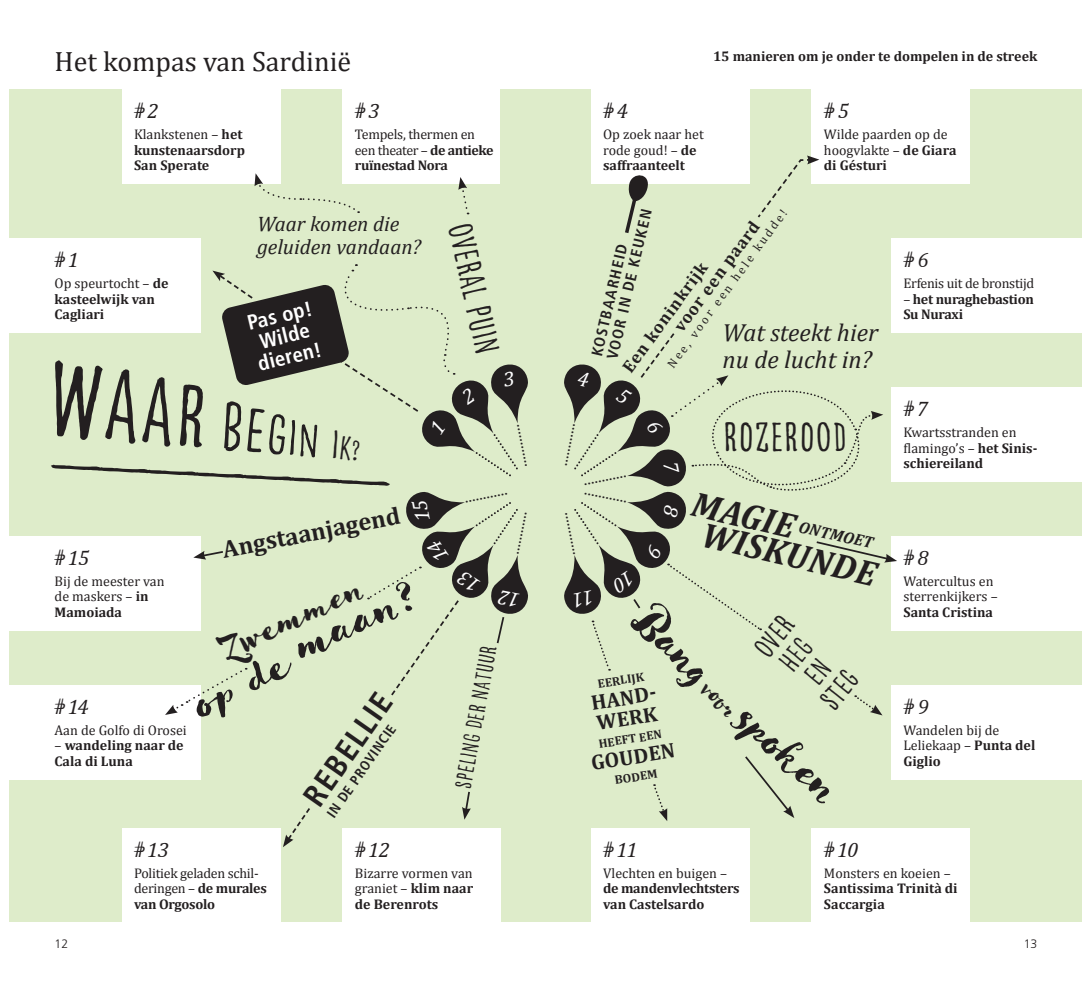
<style>
.page{position:relative;width:1092px;height:993px;background:#fff}
.page>*{position:absolute;margin:0;border:0;box-sizing:border-box;transform-origin:0 0}
.t1{font:113.75px "Goodlife Sans Condensed";color:#231f20}
.t2{font:78.75px "Goodlife Sans Condensed";color:#231f20;scale:2 1}
.t3{font:47.25px "Goodlife Brush";color:#231f20}
.t4{font:45.32px "Goodlife Brush";color:#231f20}
.t5{font:43.75px "Goodlife Sans Condensed";color:#231f20}
.t6{font:36.75px "Goodlife Sans Condensed";color:#231f20}
.t7{font:35.7px "Goodlife Brush";color:#231f20}
.t8{font:italic 700 35.35px "Cambria";color:#231f20}
.t9{font:31.5px/28px "Goodlife Sans Condensed";color:#231f20}
.t10{font:31.5px "DM Frutiger LT Pro 67 Bold Cn";color:#231f20}
.t11{font:28px "Cambria";color:#231f20}
.t12{font:italic 24.85px/26.8px "Cambria";color:#231f20}
.t13{font:24.5px "Goodlife Sans Condensed";color:#231f20}
.t14{font:700 24.5px "Cambria";color:#231f20}
.t15{font:italic 21px/22.8px "Cambria";color:#231f20}
.t16{font:21px/21px "DM Frutiger LT Pro 67 Bold Cn";color:#fff;text-align:center}
.t17{font:700 21px/21px "Cambria";color:#231f20}
.t18{font:700 17.5px/17.7px "Cambria";color:#231f20}
.t19{font:italic 700 16.28px "Cambria";color:#231f20}
.t20{font:15.4px/15.8px "DM Frutiger LT Pro 67 Bold Cn";color:#231f20}
.t21{font:14px/15.8px "Cambria";color:#231f20}
.t22{font:700 14px/15.8px "Cambria";color:#231f20}
.t23{font:14px/15.8px "Cambria";letter-spacing:-.02em;color:#231f20}
.t24{font:700 14px/15.8px "Cambria";letter-spacing:-.02em;color:#231f20}
.t25{font:14px "DM Frutiger LT Pro 67 Bold Cn";color:#231f20}
.t26{font:12.25px "Cambria";color:#231f20}
.t27{font:700 12.25px "Cambria";color:#231f20}
.t28{font:300 12.25px "DM Frutiger LT Pro 45";color:#231f20}
.s1{font-weight:400}
.s2{font-weight:700}
.s3{font-size:105px}
.s4{font-size:98px}
.s5{font-size:92.75px}
.s6{font-size:73.5px}
.s7{font-size:66.5px}
.s8{font-size:59.5px}
.s9{font-size:52.5px}
.s10{font-size:49px}
.s11{font-size:42px}
.s12{font-size:35px}
.s13{font-size:29.75px}
.s14{font-size:35.35px}
.s15{font-size:24.5px}
</style>
<div class="page">
<div style="left:10px;top:89px;width:1071px;height:832px;background:#deecca"></div>
<div style="left:122px;top:827px;width:158px;height:94px;background:#fff"></div>
<div style="left:10px;top:238px;width:191px;height:94px;background:#fff"></div>
<div style="left:10px;top:536px;width:191px;height:94px;background:#fff"></div>
<div style="left:10px;top:685px;width:191px;height:94px;background:#fff"></div>
<div style="left:342px;top:827px;width:159px;height:95px;background:#fff"></div>
<div style="left:811px;top:827px;width:159px;height:95px;background:#fff"></div>
<div style="left:890px;top:685px;width:191px;height:94px;background:#fff"></div>
<div style="left:890px;top:536px;width:191px;height:94px;background:#fff"></div>
<div style="left:890px;top:387px;width:191px;height:94px;background:#fff"></div>
<div style="left:890px;top:238px;width:191px;height:94px;background:#fff"></div>
<div style="left:811px;top:89px;width:159px;height:95px;background:#fff"></div>
<div style="left:590px;top:89px;width:159px;height:95px;background:#fff"></div>
<div style="left:342px;top:89px;width:158px;height:95px;background:#fff"></div>
<div style="left:122px;top:89px;width:158px;height:95px;background:#fff"></div>
<div style="left:590px;top:827px;width:159px;height:95px;background:#fff"></div>
<svg style="left:458px;top:177px;width:10px;height:37px"></svg>
<svg style="left:193px;top:551px;width:30px;height:8px"></svg>
<svg style="left:283px;top:808px;width:27px;height:38px"></svg>
<svg style="left:745px;top:756px;width:49px;height:61px"></svg>
<svg style="left:653px;top:784px;width:14px;height:36px"></svg>
<svg style="left:462px;top:791px;width:9px;height:28px"></svg>
<svg style="left:254px;top:173px;width:105px;height:40px"></svg>
<svg style="left:625px;top:175px;width:23px;height:58px"></svg>
<svg style="left:757px;top:155px;width:62px;height:63px"></svg>
<svg style="left:855px;top:695px;width:27px;height:20px"></svg>
<svg style="left:166px;top:667px;width:81px;height:47px"></svg>
<svg style="left:212px;top:264px;width:244px;height:148px"></svg>
<svg style="left:368px;top:566px;width:137px;height:130px"></svg>
<svg style="left:591px;top:331px;width:306px;height:339px"></svg>
<h3 class="t11" style="left:55px;top:45px;width:298px">Het kompas van Sardinië</h3>
<h3 class="t15" style="left:147px;top:99px;width:13px">2</h3>
<p class="t22" style="left:134px;top:126px;width:113px"><span class="s1">Klankstenen –</span> het kunstenaarsdorp<br>San Sperate</p>
<h3 class="t15" style="left:368px;top:99px;width:13px">3</h3>
<p class="t23" style="left:355px;top:126px;width:140px">Tempels, thermen en een theater – <span class="s2">de antieke ruïnestad Nora</span></p>
<h3 class="t15" style="left:257px;top:212px;width:165px">Waar komen die geluiden vandaan?</h3>
<h3 class="t6" style="left:480px;top:219px;width:135px;rotate:78deg">OVERAL PUIN</h3>
<h3 class="t15" style="left:68px;top:247px;width:13px">1</h3>
<p class="t22" style="left:55px;top:274px;width:115px"><span class="s1">Op speurtocht –</span> de kasteelwijk van<br>Cagliari</p>
<h3 class="t16" style="left:245px;top:312px;width:67px;rotate:-13deg">Pas op!<br>Wilde dieren!</h3>
<h1 class="t1" style="left:52px;top:336px;width:318px;rotate:5deg">W<span class="s3">A</span><span class="s4">A</span><span class="s5">R</span><span class="s6">B</span><span class="s7">E</span><span class="s8">G</span><span class="s9">I</span><span class="s10">N</span> <span class="s11">I</span><span class="s12">K</span><span class="s13">?</span></h1>
<h2 class="t2" style="left:55px;top:392px;width:171px;rotate:3deg">_______</h2>
<h3 class="t14" style="left:219px;top:532px;width:182px;rotate:-11deg">Angstaanjagend</h3>
<h3 class="t15" style="left:68px;top:545px;width:23px">15</h3>
<p class="t21" style="left:55px;top:572px;width:111px">Bij de meester van de maskers – <span class="s2">in<br>Mamoiada</span></p>
<h3 class="t4" style="left:178px;top:670px;width:250px;rotate:-25deg">op de maan?</h3>
<h3 class="t7" style="left:211px;top:630px;width:156px;rotate:-25deg">Zwemmen</h3>
<h3 class="t10" style="left:295px;top:791px;width:132px;rotate:-55deg">REBELLIE</h3>
<h3 class="t15" style="left:68px;top:694px;width:22px">14</h3>
<p class="t21" style="left:55px;top:721px;width:134px">Aan de Golfo di Orosei</p>
<p class="t22" style="left:55px;top:737px;width:131px"><span class="s1">–</span> wandeling naar de<br>Cala di Luna</p>
<p class="t25" style="left:323px;top:810px;width:111px;rotate:-55deg">IN DE PROVINCIE</p>
<h3 class="t13" style="left:449px;top:785px;width:147px;rotate:-80deg">SPELING DER NATUUR</h3>
<p class="t22" style="left:713px;top:47px;width:326px">15 manieren om je onder te dompelen in de streek</p>
<h3 class="t15" style="left:616px;top:99px;width:13px">4</h3>
<p class="t21" style="left:603px;top:126px;width:102px">Op zoek naar het rode goud! – <span class="s2">de saffraanteelt</span></p>
<h3 class="t15" style="left:837px;top:99px;width:13px">5</h3>
<p class="t21" style="left:823px;top:126px;width:134px">Wilde paarden op de hoogvlakte – <span class="s2">de Giara di Gésturi</span></p>
<p class="t20" style="left:589px;top:353px;width:155px;rotate:-77deg">KOSTBAARHEID<br>VOOR IN DE KEUKEN</p>
<p class="t26" style="left:664px;top:362px;width:195px;rotate:-54deg">Nee, voor een hele kudde!</p>
<p class="t18" style="left:655px;top:314px;width:134px;text-indent:-63px;rotate:-54deg">Een koninkrijk<br>voor een paard</p>
<h3 class="t12" style="left:722px;top:318px;width:157px">Wat steekt hier nu de lucht in?</h3>
<h3 class="t5" style="left:722px;top:412px;width:126px">ROZEROOD</h3>
<p class="t19" style="left:695px;top:490px;width:186px;rotate:13deg"><span class="s14">MAGIE</span> ONTMOET</p>
<h3 class="t8" style="left:707px;top:509px;width:180px;rotate:13deg">WISKUNDE</h3>
<h3 class="t3" style="left:660px;top:591px;width:267px;rotate:43deg">Bang <span class="s15">voor</span> spoken</h3>
<h3 class="t9" style="left:749px;top:645px;width:46px;rotate:-51deg">OVER<br>HEG<br>EN<br>STEG</h3>
<p class="t27" style="left:596px;top:675px;width:48px;rotate:-9deg">EERLIJK</p>
<h3 class="t17" style="left:589px;top:691px;width:81px;rotate:-9deg">HAND-<br>WERK</h3>
<p class="t27" style="left:597px;top:735px;width:65px;rotate:-9deg">HEEFT EEN</p>
<h3 class="t17" style="left:589px;top:752px;width:86px;rotate:-9deg">GOUDEN</h3>
<p class="t27" style="left:613px;top:771px;width:45px;rotate:-9deg">BODEM</p>
<h3 class="t15" style="left:917px;top:247px;width:13px">6</h3>
<p class="t23" style="left:903px;top:275px;width:132px">Erfenis uit de bronstijd</p>
<p class="t24" style="left:903px;top:290px;width:132px"><span class="s1">–</span> het nuraghebastion<br>Su Nuraxi</p>
<h3 class="t15" style="left:916px;top:396px;width:13px">7</h3>
<p class="t21" style="left:903px;top:424px;width:135px">Kwartsstranden en flamingo’s – <span class="s2">het Sinis&shy;schiereiland</span></p>
<h3 class="t15" style="left:917px;top:545px;width:13px">8</h3>
<p class="t21" style="left:903px;top:572px;width:96px">Watercultus en sterrenkijkers –</p>
<p class="t22" style="left:903px;top:604px;width:91px">Santa Cristina</p>
<h3 class="t15" style="left:917px;top:694px;width:13px">9</h3>
<p class="t21" style="left:903px;top:721px;width:133px">Wandelen bij de<br>Leliekaap – <span class="s2">Punta del<br>Giglio</span></p>
<h3 class="t15" style="left:147px;top:837px;width:23px">13</h3>
<p class="t23" style="left:134px;top:864px;width:134px">Politiek geladen schil&shy;deringen – <span class="s2">de murales van Orgosolo</span></p>
<h3 class="t15" style="left:616px;top:837px;width:23px">11</h3>
<p class="t21" style="left:603px;top:864px;width:125px">Vlechten en buigen –</p>
<p class="t24" style="left:603px;top:880px;width:138px">de mandenvlechtsters van Castelsardo</p>
<h3 class="t15" style="left:368px;top:837px;width:23px">12</h3>
<p class="t21" style="left:355px;top:864px;width:120px;text-align:justify">Bizarre vormen van graniet – <span class="s2">klim naar de Berenrots</span></p>
<p class="t24" style="left:603px;top:864px;width:132px"><span class="s1">Geflochten und<br>g wickelt –</span> in der<br>Burg von Castelsardo</p>
<h3 class="t15" style="left:837px;top:837px;width:22px">10</h3>
<p class="t21" style="left:823px;top:864px;width:128px">Monsters en koeien –</p>
<p class="t22" style="left:823px;top:880px;width:135px">Santissima Trinità di<br>Saccargia</p>
<p class="t28" style="left:55px;top:935px;width:15px">12</p>
<p class="t28" style="left:1023px;top:935px;width:15px">13</p>
</div>
